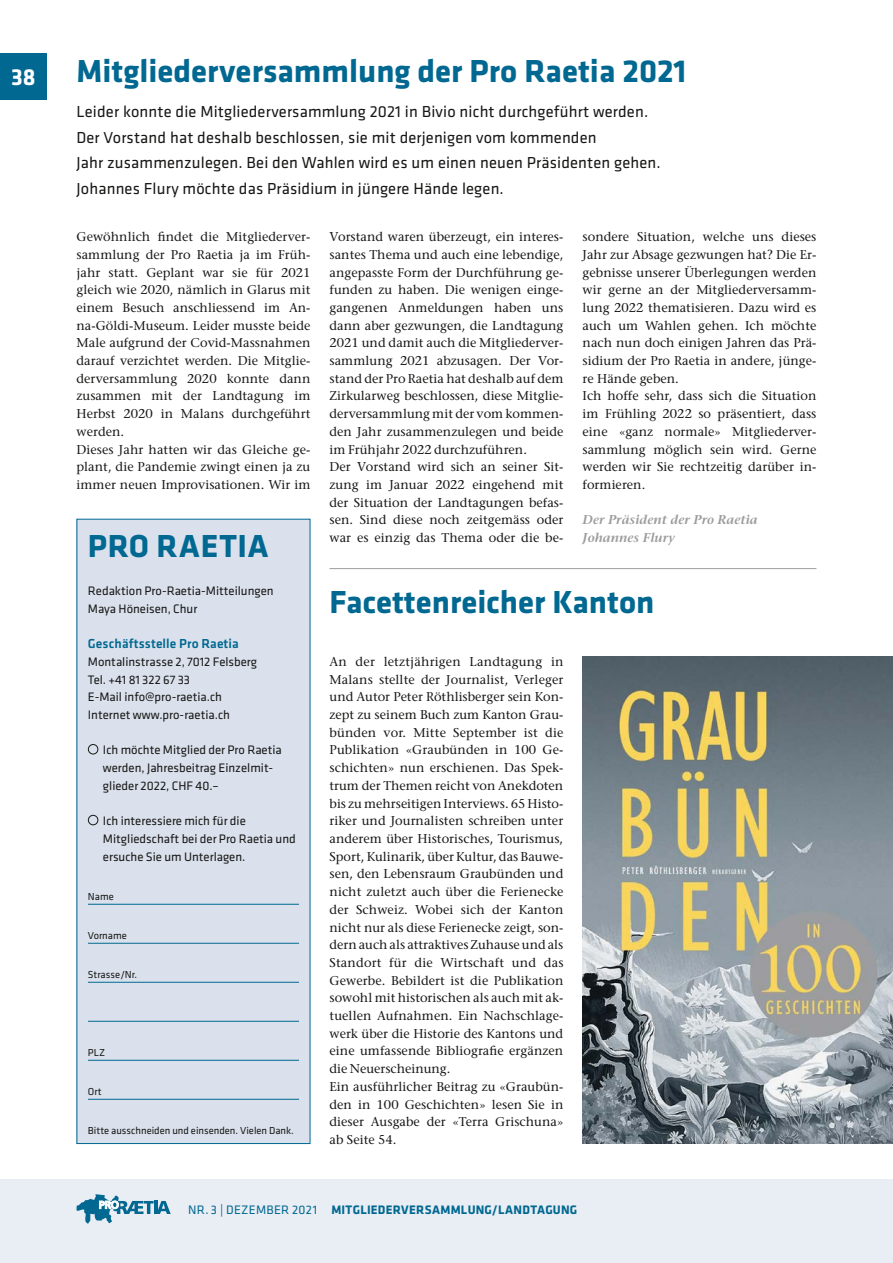
<style>
.page{position:relative;width:893px;height:1263px;background:#fff}
.page>*{position:absolute;margin:0;border:0;box-sizing:border-box;transform-origin:0 0}
.Titel_Pro_Raetia{font:700 33px "Klavika";color:#006891}
.Kasten_Titel_22_Pro{font:700 33px "Klavika";letter-spacing:.02em;color:#006891}
.Pagina{font:700 24px "Klavika";color:#fff}
.Lead_Pro_Raetia{font:16.5px/25.5px "Klavika";letter-spacing:.01em;color:#181716}
.Kasten_Zwischentitel{font:500 13.5px "Klavika";letter-spacing:.01em;color:#006891}
.Grundschrift_Pro_Rae{font:500 12.75px/17.7px "Stone Serif Std";letter-spacing:.005em;color:#181716;text-align:justify}
.Kasten_Grundschrift{font:12.75px/17.7px "Klavika";color:#181716}
.t1{font:700 12.75px "Klavika";letter-spacing:.015em;color:#006891}
.Autor_Pro_Raetia{font:italic 600 12.75px "Stone Serif Std";letter-spacing:.005em;color:#9c9c9d}
.Kasten_Talon{font:10.5px "Klavika";color:#181716}
.s1{font-weight:400}
</style>
<div class="page">
<div style="left:0;top:53px;width:47px;height:46px;background:#006891"></div>
<div style="left:0;top:1179px;width:893px;height:84px;background:#e9edf4"></div>
<svg style="left:76px;top:1194px;width:95px;height:30px"></svg>
<div style="left:77px;top:519px;width:233px;height:624px;background:#dae1ec"></div>
<hr style="left:88px;top:904px;width:211px;height:1px;background:#006891">
<hr style="left:88px;top:943px;width:211px;height:1px;background:#006891">
<hr style="left:88px;top:982px;width:211px;height:1px;background:#006891">
<hr style="left:88px;top:1021px;width:211px;height:1px;background:#006891">
<hr style="left:88px;top:1060px;width:211px;height:1px;background:#006891">
<hr style="left:88px;top:1099px;width:211px;height:1px;background:#006891">
<div style="left:88px;top:744px;width:10px;height:10px;border:1px solid #181716;border-radius:50%"></div>
<div style="left:88px;top:815px;width:10px;height:10px;border:1px solid #181716;border-radius:50%"></div>
<hr style="left:330px;top:568px;width:486px;height:1px;background:#9c9c9d">
<img style="left:583px;top:657px;width:310px;height:486px">
<p class="Pagina" style="left:11px;top:60px;width:26px">38</p>
<p class="Titel_Pro_Raetia" style="left:77px;top:47px;width:611px">Mitgliederversammlung der Pro Raetia 2021</p>
<p class="Lead_Pro_Raetia" style="left:77px;top:98px;width:586px">Leider konnte die Mitgliederversammlung 2021 in Bivio nicht durchgeführt werden.<br>Der Vorstand hat deshalb beschlossen, sie mit derjenigen vom kommenden<br>Jahr zusammenzulegen. Bei den Wahlen wird es um einen neuen Präsidenten gehen.<br>Johannes Flury möchte das Präsidium in jüngere Hände legen.</p>
<p class="Grundschrift_Pro_Rae" style="left:77px;top:228px;width:235px">Gewöhnlich findet die Mitgliederver&shy;sammlung der Pro Raetia ja im Früh&shy;jahr statt. Geplant war sie für 2021 gleich wie 2020, nämlich in Glarus mit einem Besuch anschliessend im An&shy;na-Göldi-Museum. Leider musste beide Male aufgrund der Covid-Massnahmen darauf verzichtet werden. Die Mitglie&shy;derversammlung 2020 konnte dann zusammen mit der Landtagung im Herbst 2020 in Malans durchgeführt werden.</p>
<p class="Grundschrift_Pro_Rae" style="left:77px;top:440px;width:235px">Dieses Jahr hatten wir das Gleiche ge&shy;plant, die Pandemie zwingt einen ja zu immer neuen Improvisationen. Wir im</p>
<p class="Grundschrift_Pro_Rae" style="left:330px;top:228px;width:235px">Vorstand waren überzeugt, ein interes&shy;santes Thema und auch eine lebendige, angepasste Form der Durchführung ge&shy;funden zu haben. Die wenigen einge&shy;gangenen Anmeldungen haben uns dann aber gezwungen, die Landtagung 2021 und damit auch die Mitgliederver&shy;sammlung 2021 abzusagen. Der Vor&shy;stand der Pro Raetia hat deshalb auf dem Zirkularweg beschlossen, diese Mitglie&shy;derversammlung mit der vom kommen&shy;den Jahr zusammenzulegen und beide im Frühjahr 2022 durchzuführen.</p>
<p class="Grundschrift_Pro_Rae" style="left:330px;top:458px;width:235px">Der Vorstand wird sich an seiner Sit&shy;zung im Januar 2022 eingehend mit der Situation der Landtagungen befas&shy;sen. Sind diese noch zeitgemäss oder war es einzig das Thema oder die be-</p>
<p class="Grundschrift_Pro_Rae" style="left:583px;top:228px;width:235px">sondere Situation, welche uns dieses Jahr zur Absage gezwungen hat? Die Er&shy;gebnisse unserer Überlegungen werden wir gerne an der Mitgliederversamm&shy;lung 2022 thematisieren. Dazu wird es auch um Wahlen gehen. Ich möchte nach nun doch einigen Jahren das Prä&shy;sidium der Pro Raetia in andere, jünge&shy;re Hände geben.</p>
<p class="Grundschrift_Pro_Rae" style="left:583px;top:387px;width:235px">Ich hoffe sehr, dass sich die Situation im Frühling 2022 so präsentiert, dass eine «ganz normale» Mitgliederver&shy;sammlung möglich sein wird. Gerne werden wir Sie rechtzeitig darüber in&shy;formieren.</p>
<p class="Autor_Pro_Raetia" style="left:583px;top:512px;width:177px">Der Präsident der Pro Raetia</p>
<p class="Autor_Pro_Raetia" style="left:583px;top:530px;width:94px">Johannes Flury</p>
<p class="Kasten_Titel_22_Pro" style="left:88px;top:522px;width:182px">PRO RAETIA</p>
<p class="Kasten_Grundschrift" style="left:88px;top:582px;width:187px">Redaktion Pro-Raetia-Mitteilungen</p>
<p class="Kasten_Grundschrift" style="left:88px;top:599px;width:111px">Maya Höneisen, Chur</p>
<p class="Kasten_Zwischentitel" style="left:88px;top:635px;width:152px">Geschäftsstelle Pro Raetia</p>
<p class="Kasten_Grundschrift" style="left:88px;top:652px;width:171px">Montalinstrasse 2, 7012 Felsberg</p>
<p class="Kasten_Grundschrift" style="left:88px;top:670px;width:104px">Tel. +41 81 322 67 33</p>
<p class="Kasten_Grundschrift" style="left:88px;top:688px;width:136px">E-Mail info@pro-raetia.ch</p>
<p class="Kasten_Grundschrift" style="left:88px;top:706px;width:144px">Internet www.pro-raetia.ch</p>
<p class="Kasten_Grundschrift" style="left:103px;top:741px;width:180px">Ich möchte Mitglied der Pro Raetia werden, Jahresbeitrag Einzelmit&shy;glieder 2022, CHF 40.–</p>
<p class="Kasten_Grundschrift" style="left:103px;top:812px;width:194px">Ich interessiere mich für die<br>Mitgliedschaft bei der Pro Raetia und ersuche Sie um Unterlagen.</p>
<p class="Kasten_Talon" style="left:88px;top:889px;width:27px">Name</p>
<p class="Kasten_Talon" style="left:88px;top:928px;width:40px">Vorname</p>
<p class="Kasten_Talon" style="left:88px;top:967px;width:51px">Strasse/Nr.</p>
<p class="Titel_Pro_Raetia" style="left:330px;top:578px;width:326px">Facettenreicher Kanton</p>
<p class="Grundschrift_Pro_Rae" style="left:330px;top:653px;width:235px">An der letztjährigen Landtagung in Malans stellte der Journalist, Verleger und Autor Peter Röthlisberger sein Kon&shy;zept zu seinem Buch zum Kanton Grau&shy;bünden vor. Mitte September ist die Publikation «Graubünden in 100 Ge&shy;schichten» nun erschienen. Das Spek&shy;trum der Themen reicht von Anekdoten bis zu mehrseitigen Interviews. 65 Histo&shy;riker und Journalisten schreiben unter anderem über Historisches, Tourismus, Sport, Kulinarik, über Kultur, das Bauwe&shy;sen, den Lebensraum Graubünden und nicht zuletzt auch über die Ferienecke der Schweiz. Wobei sich der Kanton nicht nur als diese Ferienecke zeigt, son&shy;dern auch als attraktives Zuhause und als Standort für die Wirtschaft und das Gewerbe. Bebildert ist die Publikation sowohl mit historischen als auch mit ak&shy;tuellen Aufnahmen. Ein Nachschlage&shy;werk über die Historie des Kantons und eine umfassende Bibliografie ergänzen die Neuerscheinung.</p>
<p class="Grundschrift_Pro_Rae" style="left:330px;top:1077px;width:235px">Ein ausführlicher Beitrag zu «Graubün&shy;den in 100 Geschichten» lesen Sie in dieser Ausgabe der «Terra Grischuna» ab Seite 54.</p>
<p class="Kasten_Talon" style="left:88px;top:1045px;width:19px">PLZ</p>
<p class="Kasten_Talon" style="left:88px;top:1084px;width:15px">Ort</p>
<p class="Kasten_Talon" style="left:88px;top:1123px;width:208px">Bitte ausschneiden und einsenden. Vielen Dank.</p>
<p class="t1" style="left:188px;top:1200px;width:390px"><span class="s1">NR. 3 | DEZEMBER 2021</span> MITGLIEDERVERSAMMLUNG/LANDTAGUNG</p>
</div>
